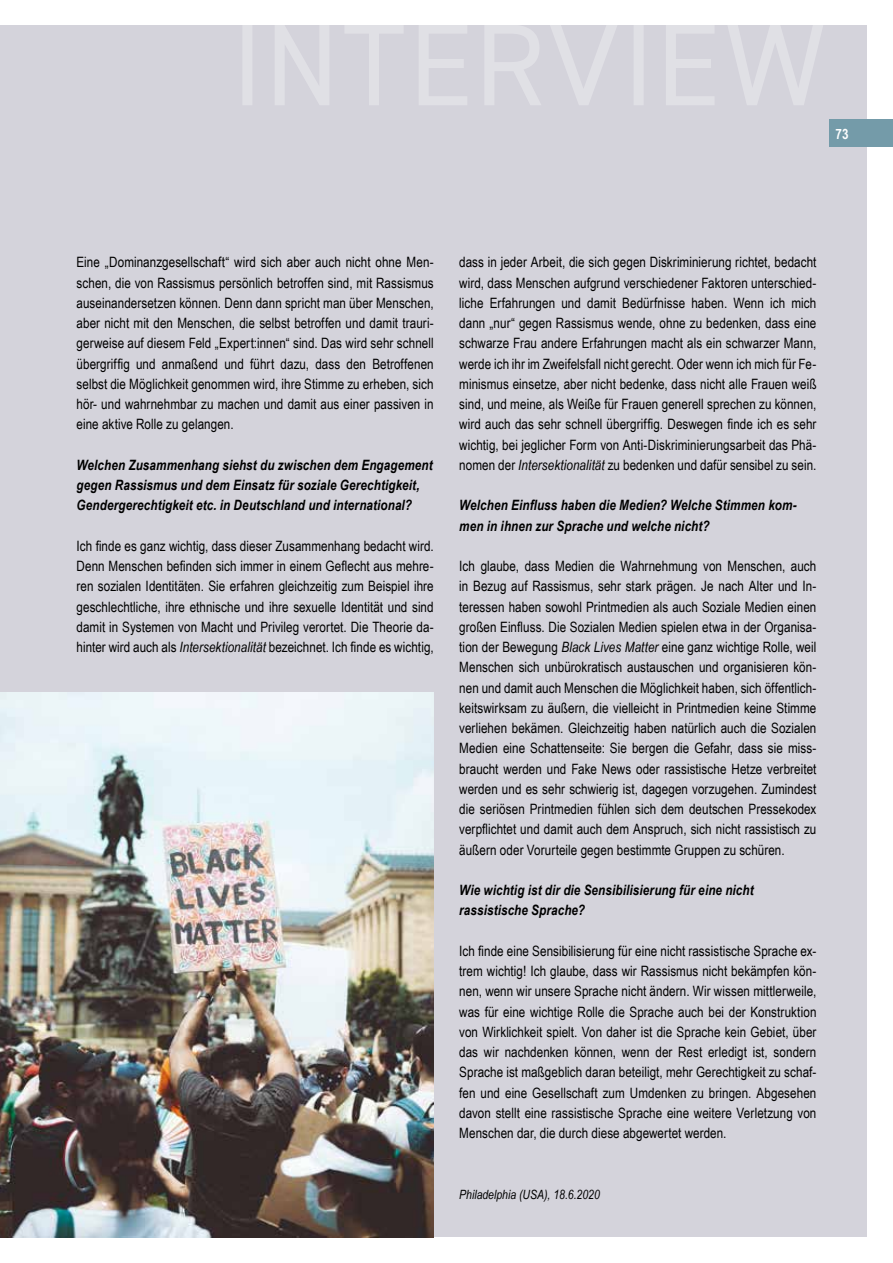
<style>
.page{position:relative;width:893px;height:1263px;background:#fff}
.page>*{position:absolute;margin:0;border:0;box-sizing:border-box;transform-origin:0 0}
.t1{font:14.25px/20.2px "Arial Narrow";letter-spacing:.005em;color:#000;text-align:justify}
.t2{font:italic 700 14.25px/20.2px "Arial Narrow";letter-spacing:.01em;color:#000}
.t3{font:700 14.25px "Arial Narrow";color:#fff}
.t4{font:italic 12.75px "Arial Narrow";color:#000}
.s1{font-style:italic}
</style>
<div class="page">
<div style="left:0;top:26px;width:867px;height:1211px;background:#d4d3db"></div>
<div style="left:829px;top:119px;width:64px;height:27px;background:#749ba9"></div>
<svg style="left:242px;top:25px;width:581px;height:80px"></svg>
<img style="left:0;top:693px;width:434px;height:544px">
<p class="t3" style="left:836px;top:123px;width:14px">73</p>
<p class="t1" style="left:77px;top:252px;width:359px">Eine „Dominanzgesellschaft“ wird sich aber auch nicht ohne Men&shy;schen, die von Rassismus persönlich betroffen sind, mit Rassismus auseinandersetzen können. Denn dann spricht man über Menschen, aber nicht mit den Menschen, die selbst betroffen und damit trauri&shy;gerweise auf diesem Feld „Expert:innen“ sind. Das wird sehr schnell übergriffig und anmaßend und führt dazu, dass den Betroffenen selbst die Möglichkeit genommen wird, ihre Stimme zu erheben, sich hör- und wahrnehmbar zu machen und damit aus einer passiven in eine aktive Rolle zu gelangen.</p>
<p class="t2" style="left:77px;top:454px;width:358px">Welchen Zusammenhang siehst du zwischen dem Engagement gegen Rassismus und dem Einsatz für soziale Gerechtigkeit,<br>Gendergerechtigkeit etc. in Deutschland und international?</p>
<p class="t1" style="left:77px;top:535px;width:359px">Ich finde es ganz wichtig, dass dieser Zusammenhang bedacht wird.<br>Denn Menschen befinden sich immer in einem Geflecht aus mehre&shy;ren sozialen Identitäten. Sie erfahren gleichzeitig zum Beispiel ihre geschlechtliche, ihre ethnische und ihre sexuelle Identität und sind damit in Systemen von Macht und Privileg verortet. Die Theorie da&shy;hinter wird auch als <span class="s1">Intersektionalität</span> bezeichnet. Ich finde es wichtig,</p>
<p class="t1" style="left:459px;top:252px;width:359px">dass in jeder Arbeit, die sich gegen Diskriminierung richtet, bedacht wird, dass Menschen aufgrund verschiedener Faktoren unterschied&shy;liche Erfahrungen und damit Bedürfnisse haben. Wenn ich mich dann „nur“ gegen Rassismus wende, ohne zu bedenken, dass eine schwarze Frau andere Erfahrungen macht als ein schwarzer Mann, werde ich ihr im Zweifelsfall nicht gerecht. Oder wenn ich mich für Fe&shy;minismus einsetze, aber nicht bedenke, dass nicht alle Frauen weiß sind, und meine, als Weiße für Frauen generell sprechen zu können, wird auch das sehr schnell übergriffig. Deswegen finde ich es sehr wichtig, bei jeglicher Form von Anti-Diskriminierungsarbeit das Phä&shy;nomen der <span class="s1">Intersektionalität</span> zu bedenken und dafür sensibel zu sein.</p>
<p class="t2" style="left:459px;top:494px;width:339px">Welchen Einfluss haben die Medien? Welche Stimmen kom&shy;men in ihnen zur Sprache und welche nicht?</p>
<p class="t1" style="left:459px;top:555px;width:359px">Ich glaube, dass Medien die Wahrnehmung von Menschen, auch in Bezug auf Rassismus, sehr stark prägen. Je nach Alter und In&shy;teressen haben sowohl Printmedien als auch Soziale Medien einen großen Einfluss. Die Sozialen Medien spielen etwa in der Organisa&shy;tion der Bewegung <span class="s1">Black Lives Matter</span> eine ganz wichtige Rolle, weil Menschen sich unbürokratisch austauschen und organisieren kön&shy;nen und damit auch Menschen die Möglichkeit haben, sich öffentlich&shy;keitswirksam zu äußern, die vielleicht in Printmedien keine Stimme verliehen bekämen. Gleichzeitig haben natürlich auch die Sozialen Medien eine Schattenseite: Sie bergen die Gefahr, dass sie miss&shy;braucht werden und Fake News oder rassistische Hetze verbreitet werden und es sehr schwierig ist, dagegen vorzugehen. Zumindest die seriösen Printmedien fühlen sich dem deutschen Pressekodex verpflichtet und damit auch dem Anspruch, sich nicht rassistisch zu äußern oder Vorurteile gegen bestimmte Gruppen zu schüren.</p>
<p class="t2" style="left:459px;top:879px;width:296px">Wie wichtig ist dir die Sensibilisierung für eine nicht rassistische Sprache?</p>
<p class="t1" style="left:459px;top:940px;width:359px">Ich finde eine Sensibilisierung für eine nicht rassistische Sprache ex&shy;trem wichtig! Ich glaube, dass wir Rassismus nicht bekämpfen kön&shy;nen, wenn wir unsere Sprache nicht ändern. Wir wissen mittlerweile, was für eine wichtige Rolle die Sprache auch bei der Konstruktion von Wirklichkeit spielt. Von daher ist die Sprache kein Gebiet, über das wir nachdenken können, wenn der Rest erledigt ist, sondern Sprache ist maßgeblich daran beteiligt, mehr Gerechtigkeit zu schaf&shy;fen und eine Gesellschaft zum Umdenken zu bringen. Abgesehen davon stellt eine rassistische Sprache eine weitere Verletzung von Menschen dar, die durch diese abgewertet werden.</p>
<p class="t4" style="left:459px;top:1185px;width:142px">Philadelphia (USA), 18.6.2020</p>
</div>
